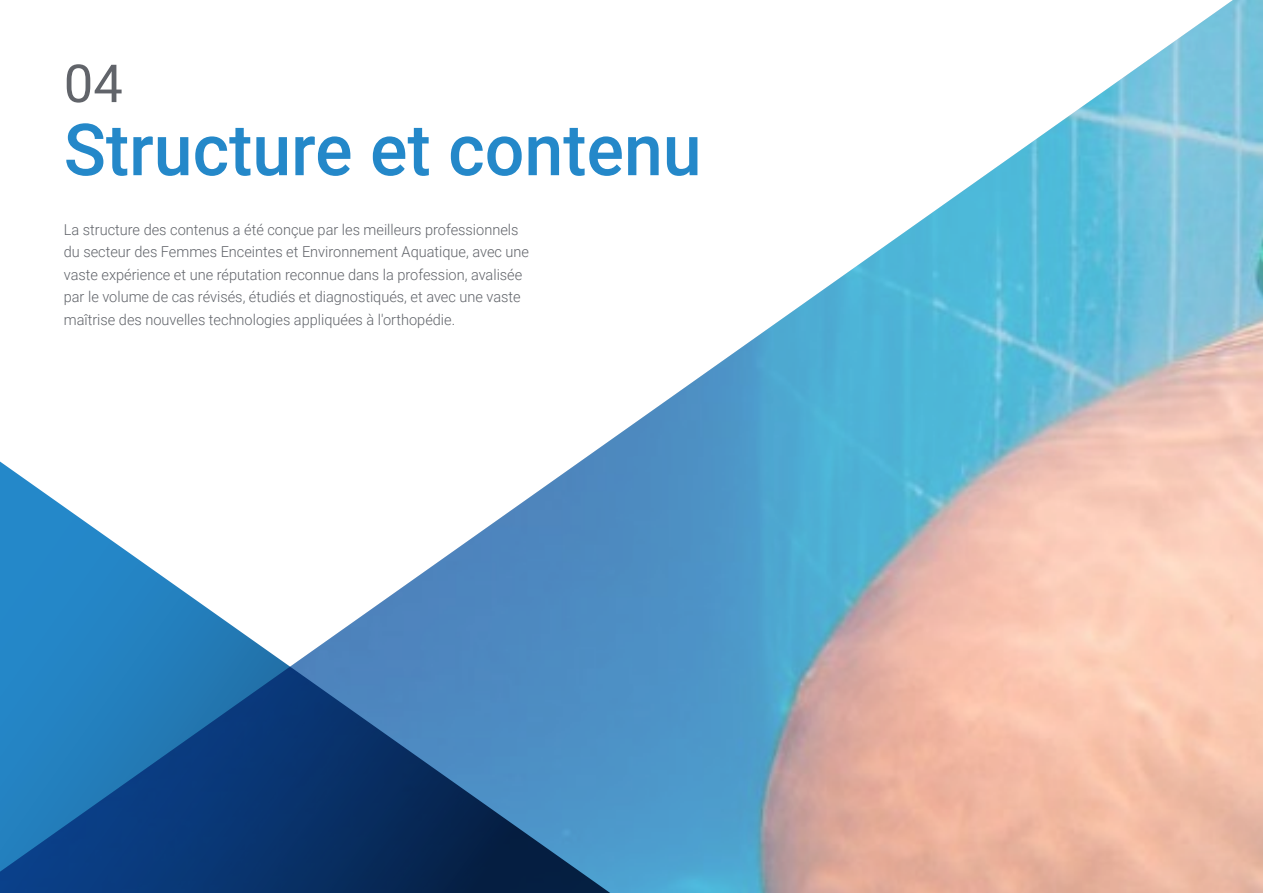
<style>
.page{position:relative;width:1263px;height:893px;background:#fff}
.page>*{position:absolute;margin:0;border:0;box-sizing:border-box;transform-origin:0 0}
.t1{font:500 72px "Roboto";color:#2488c9}
.t2{font:52.5px "Roboto";color:#61646a}
.t3{font:300 15px/22.5px "Roboto";color:#61646a}
</style>
<div class="page">
<img style="left:602px;top:0;width:661px;height:893px">
<svg style="left:0;top:446px;width:640px;height:447px"></svg>
<h2 class="t2" style="left:64px;top:47px;width:61px">04</h2>
<h1 class="t1" style="left:64px;top:99px;width:639px">Structure et contenu</h1>
<p class="t3" style="left:64px;top:217px;width:467px">La structure des contenus a été conçue par les meilleurs professionnels du secteur des Femmes Enceintes et Environnement Aquatique, avec une vaste expérience et une réputation reconnue dans la profession, avalisée par le volume de cas révisés, étudiés et diagnostiqués, et avec une vaste maîtrise des nouvelles technologies appliquées à l'orthopédie.</p>
</div>
